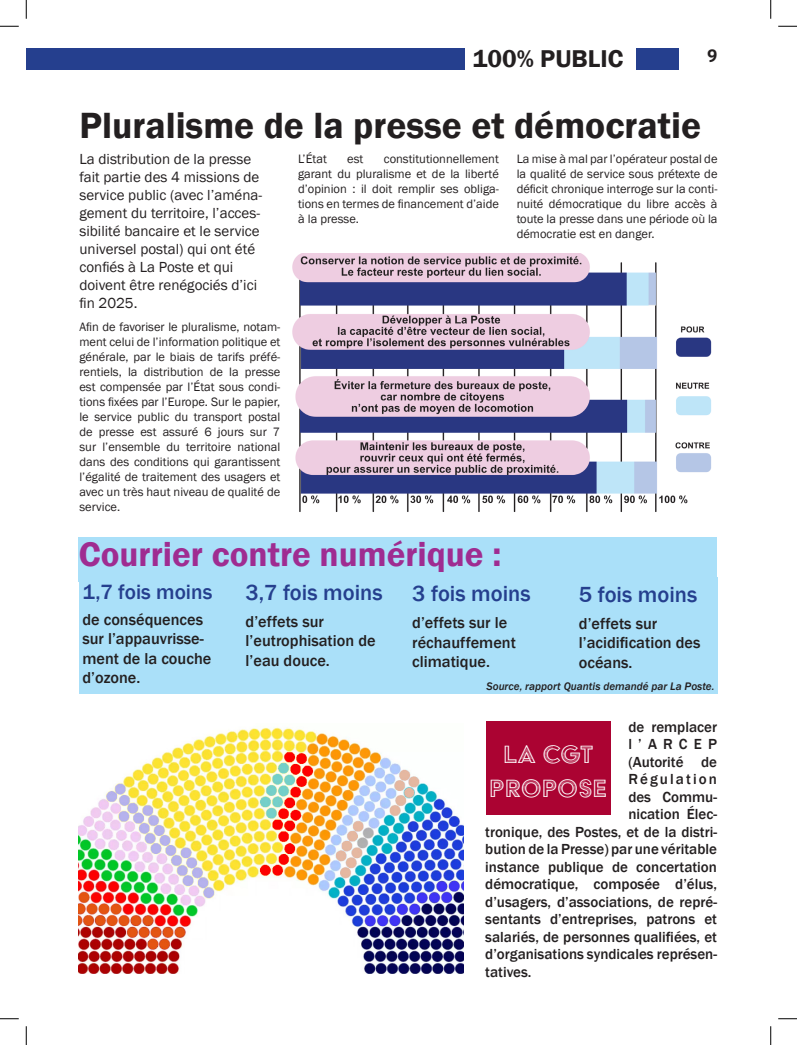
<style>
.page{position:relative;width:797px;height:1045px;background:#fff}
.page>*{position:absolute;margin:0;border:0;box-sizing:border-box;transform-origin:0 0}
._02-Titre_minuscule{font:600 37.5px "Franklin Gothic";color:#231f20}
._02-Titre_minuscule-2{font:600 35px "Franklin Gothic";color:#9f2c91}
._05-Article{font:28.75px/34.5px "Acier BAT Text Gris";color:#fff;text-align:center}
._01-TITRE_CHAPITRE{font:600 25px "Franklin Gothic";color:#231f20}
._04-chapeau{font:500 22.5px "Franklin Gothic";color:#253f8e}
._04-chapeau-2{font:500 21.25px "Franklin Gothic";color:#253f8e}
.t1{font:700 17.5px "Aller";color:#231f20}
._04-chapeau-3{font:500 16.25px/19.5px "Franklin Gothic";color:#231f20}
._03-Titre_sous_article{font:500 15px "Franklin Gothic";color:#231f20}
._05-Article-2{font:15px/18px "Franklin Gothic";color:#231f20}
._03-Titre_sous_article-2{font:500 15px "Franklin Gothic";letter-spacing:.14em;color:#231f20}
._05-Article-3{font:12.5px/15px "Franklin Gothic";color:#231f20;text-align:justify}
._05-Article-4{font:italic 500 11.25px "Franklin Gothic";color:#231f20}
</style>
<div class="page">
<div style="left:26px;top:48px;width:438px;height:22px;background:#253f8e"></div>
<div style="left:79px;top:577px;width:638px;height:117px;background:#aae0f9"></div>
<div style="left:636px;top:48px;width:42px;height:22px;background:#253f8e"></div>
<img style="left:292px;top:253px;width:420px;height:259px">
<div style="left:79px;top:536px;width:638px;height:45px;background:#aae0f9"></div>
<img style="left:79px;top:727px;width:384px;height:247px">
<div style="left:485px;top:721px;width:125px;height:94px;background:#ab0332"></div>
<svg style="left:0;top:25px;width:19px;height:2px"></svg>
<svg style="left:778px;top:25px;width:19px;height:2px"></svg>
<svg style="left:0;top:1018px;width:19px;height:1px"></svg>
<svg style="left:778px;top:1018px;width:19px;height:1px"></svg>
<svg style="left:25px;top:0;width:2px;height:19px"></svg>
<svg style="left:25px;top:1026px;width:2px;height:19px"></svg>
<svg style="left:770px;top:0;width:1px;height:19px"></svg>
<svg style="left:770px;top:1026px;width:1px;height:19px"></svg>
<p class="_01-TITRE_CHAPITRE" style="left:473px;top:43px;width:152px">100% PUBLIC</p>
<h3 class="t1" style="left:707px;top:45px;width:12px">9</h3>
<p class="_02-Titre_minuscule" style="left:79px;top:102px;width:623px">Pluralisme de la presse et démocratie</p>
<p class="_05-Article-2" style="left:79px;top:151px;width:184px">La distribution de la presse fait partie des 4 missions de service public (avec l’aména&shy;gement du territoire, l’acces&shy;sibilité bancaire et le service universel postal) qui ont été confiés à La Poste et qui doivent être renégociés d’ici fin 2025.</p>
<p class="_05-Article-3" style="left:79px;top:319px;width:202px">Afin de favoriser le pluralisme, notam&shy;ment celui de l’information politique et générale, par le biais de tarifs préfé&shy;rentiels, la distribution de la presse est compensée par l’État sous condi&shy;tions fixées par l’Europe. Sur le papier, le service public du transport postal de presse est assuré 6 jours sur 7 sur l’ensemble du territoire national dans des conditions qui garantissent l’égalité de traitement des usagers et avec un très haut niveau de qualité de service.</p>
<p class="_05-Article-3" style="left:298px;top:151px;width:30px">L’État</p>
<p class="_05-Article-3" style="left:347px;top:151px;width:18px">est</p>
<p class="_05-Article-3" style="left:298px;top:151px;width:202px;text-indent:86px">constitutionnellement garant du pluralisme et de la liberté d’opinion : il doit remplir ses obliga&shy;tions en termes de financement d’aide à la presse.</p>
<p class="_05-Article-3" style="left:516px;top:151px;width:202px">La mise à mal par l’opérateur postal de la qualité de service sous prétexte de déficit chronique interroge sur la conti&shy;nuité démocratique du libre accès à toute la presse dans une période où la démocratie est en danger.</p>
<p class="_02-Titre_minuscule-2" style="left:79px;top:533px;width:424px">Courrier contre numérique :</p>
<p class="_04-chapeau-2" style="left:82px;top:579px;width:131px">1,7 fois moins</p>
<p class="_04-chapeau-3" style="left:82px;top:609px;width:130px">de conséquences sur l’appauvrisse&shy;ment de la couche d’ozone.</p>
<p class="_04-chapeau" style="left:245px;top:578px;width:138px">3,7 fois moins</p>
<p class="_04-chapeau-3" style="left:245px;top:612px;width:131px">d’effets sur l’eutrophisation de l’eau douce.</p>
<p class="_04-chapeau" style="left:412px;top:579px;width:120px">3 fois moins</p>
<p class="_04-chapeau-3" style="left:412px;top:613px;width:105px">d’effets sur le réchauffement climatique.</p>
<p class="_04-chapeau" style="left:579px;top:580px;width:120px">5 fois moins</p>
<p class="_04-chapeau-3" style="left:579px;top:613px;width:123px">d’effets sur l’acidification des océans.</p>
<p class="_05-Article-4" style="left:486px;top:679px;width:229px">Source, rapport Quantis demandé par La Poste.</p>
<p class="_03-Titre_sous_article" style="left:628px;top:717px;width:90px">de remplacer</p>
<p class="_03-Titre_sous_article" style="left:628px;top:734px;width:90px">l’ARCEP</p>
<p class="_03-Titre_sous_article" style="left:628px;top:752px;width:90px">(Autorité de</p>
<p class="_03-Titre_sous_article-2" style="left:628px;top:769px;width:90px">Régulation</p>
<p class="_03-Titre_sous_article" style="left:628px;top:787px;width:90px">des Commu-</p>
<p class="_03-Titre_sous_article" style="left:628px;top:804px;width:90px">nication Élec-</p>
<p class="_03-Titre_sous_article" style="left:485px;top:822px;width:233px">tronique, des Postes, et de la distri-</p>
<p class="_03-Titre_sous_article" style="left:485px;top:839px;width:233px">bution de la Presse) par une véritable</p>
<p class="_03-Titre_sous_article" style="left:485px;top:857px;width:233px">instance publique de concertation</p>
<p class="_03-Titre_sous_article" style="left:485px;top:874px;width:233px">démocratique, composée d’élus,</p>
<p class="_03-Titre_sous_article" style="left:485px;top:892px;width:233px">d’usagers, d’associations, de repré-</p>
<p class="_03-Titre_sous_article" style="left:485px;top:909px;width:233px">sentants d’entreprises, patrons et</p>
<p class="_03-Titre_sous_article" style="left:485px;top:927px;width:233px">salariés, de personnes qualifiées, et</p>
<p class="_03-Titre_sous_article" style="left:485px;top:944px;width:233px">d’organisations syndicales représen-</p>
<p class="_03-Titre_sous_article" style="left:485px;top:962px;width:48px">tatives.</p>
<p class="_05-Article" style="left:489px;top:736px;width:118px">LA CGT<br>PROPOSE</p>
</div>
